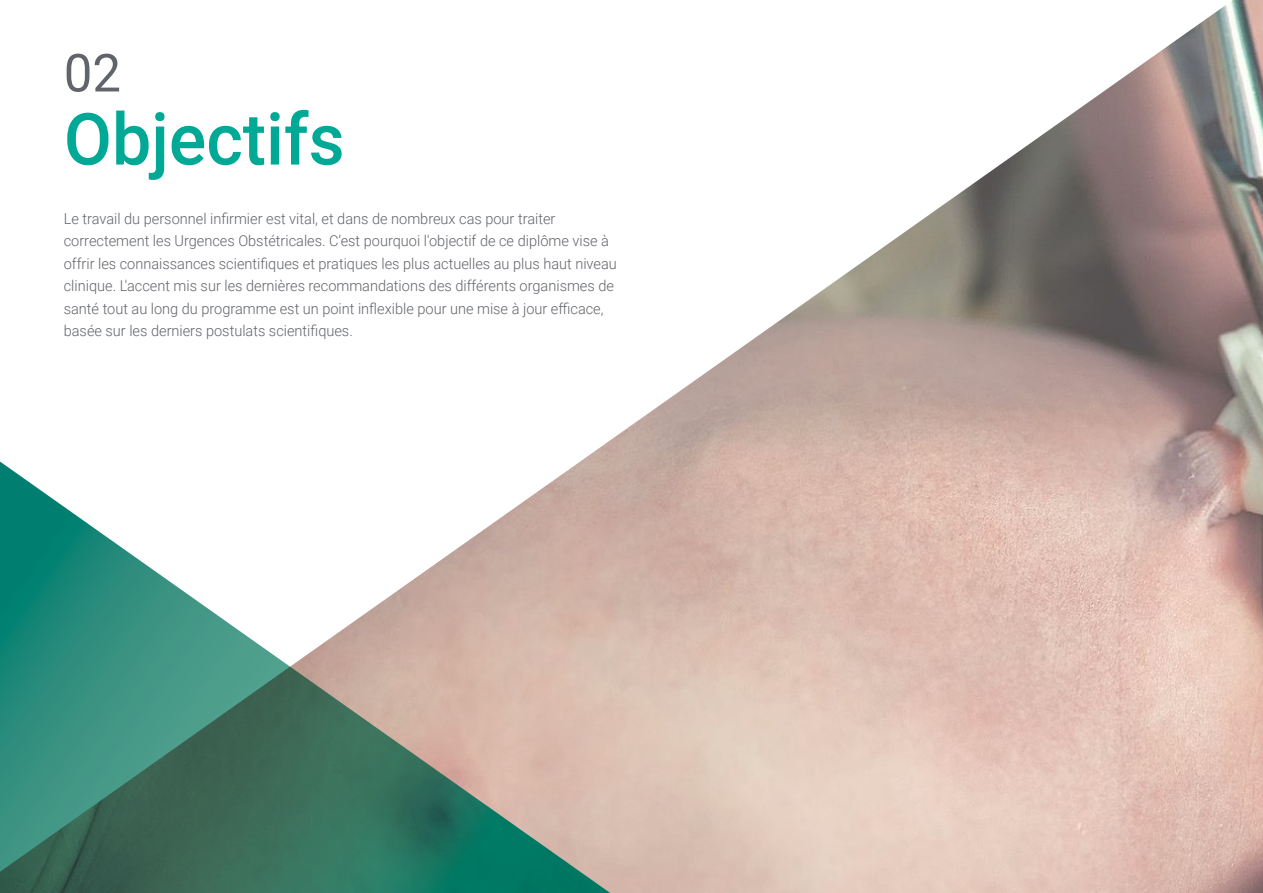
<style>
.page{position:relative;width:1263px;height:893px;background:#fff}
.page>*{position:absolute;margin:0;border:0;box-sizing:border-box;transform-origin:0 0}
.t1{font:500 72px "Roboto";color:#00a996}
.t2{font:52.5px "Roboto";color:#61646a}
.t3{font:300 15px/22.5px "Roboto";color:#61646a}
</style>
<div class="page">
<img style="left:602px;top:0;width:661px;height:893px">
<svg style="left:0;top:446px;width:640px;height:447px"></svg>
<h2 class="t2" style="left:64px;top:36px;width:59px">02</h2>
<h1 class="t1" style="left:64px;top:89px;width:282px">Objectifs</h1>
<p class="t3" style="left:64px;top:207px;width:554px">Le travail du personnel infirmier est vital, et dans de nombreux cas pour traiter correctement les Urgences Obstétricales. C’est pourquoi l'objectif de ce diplôme vise à offrir les connaissances scientifiques et pratiques les plus actuelles au plus haut niveau clinique. L'accent mis sur les dernières recommandations des différents organismes de santé tout au long du programme est un point inflexible pour une mise à jour efficace, basée sur les derniers postulats scientifiques.</p>
</div>
